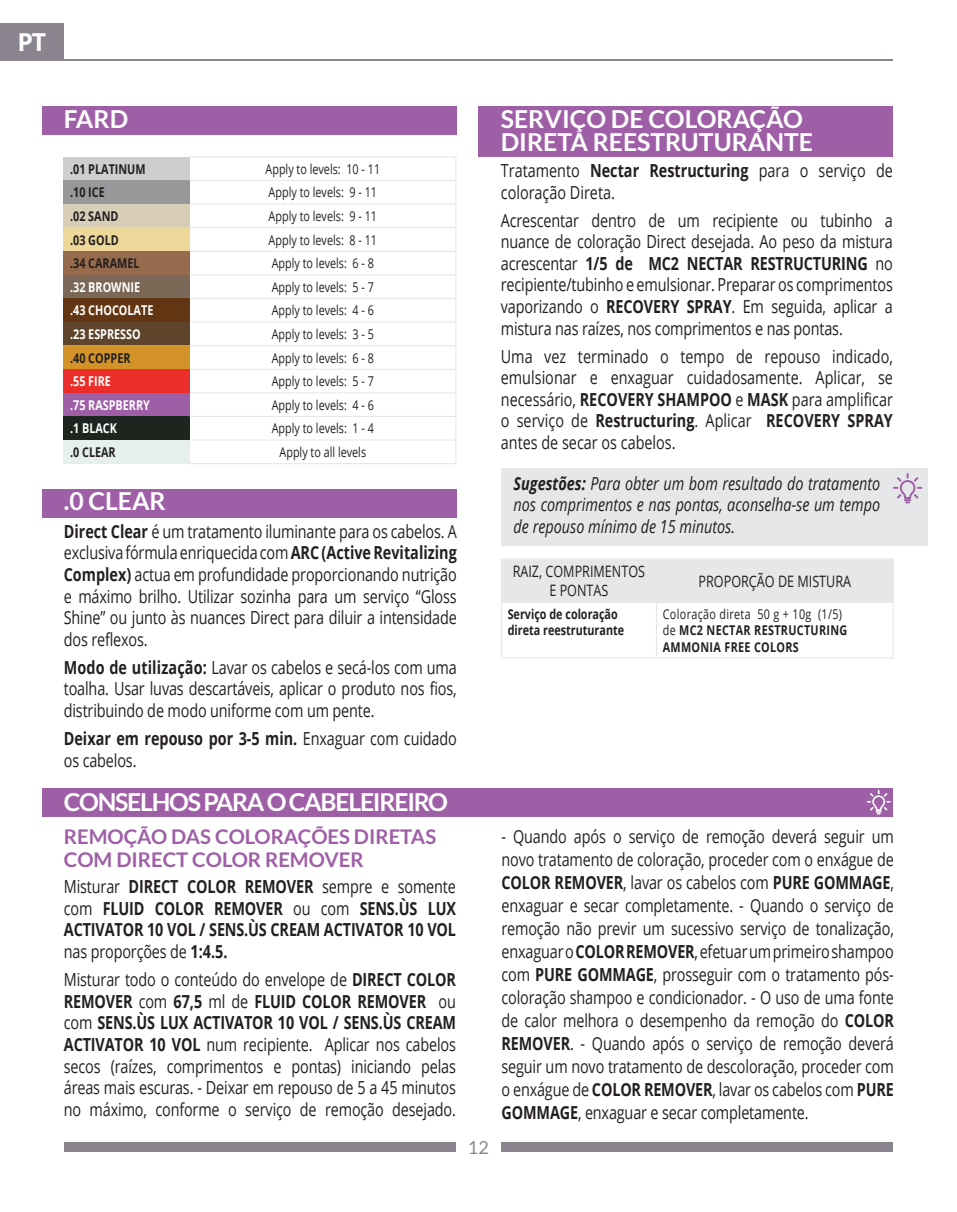
<style>
.page{position:relative;width:957px;height:1212px;background:#fff}
.page>*{position:absolute;margin:0;border:0;box-sizing:border-box;transform-origin:0 0}
.t1{font:700 24.75px/22.5px "Lato";color:#fff}
.t2{font:700 24.75px "Lato";letter-spacing:-.05em;color:#fff}
.t3{font:700 24.75px "Open Sans";color:#fff}
.t4{font:700 20.25px/22.5px "Lato";color:#9e5fa7}
.t5{font:18px/21.6px "Open Sans";letter-spacing:-.01em;color:#231f20;text-align:justify;scale:.8 1}
.t6{font:700 18px/21.6px "Open Sans";letter-spacing:-.01em;color:#231f20;text-align:justify;scale:.8 1}
.t7{font:italic 18px/21.6px "Open Sans";color:#231f20;text-align:justify;scale:.8 1}
.t8{font:18px "Lato";color:#8a848e}
.t9{font:15.75px/18.9px "Open Sans";color:#231f20;text-align:center;scale:.8 1}
.t10{font:13.5px "Open Sans";color:#231f20;scale:.8 1}
.t11{font:700 13.5px/16.2px "Open Sans";color:#231f20;scale:.8 1}
.t12{font:700 13.5px/16.2px "Open Sans";letter-spacing:.03em;color:#231f20;scale:.8 1}
.t13{font:700 13.5px "Open Sans";color:#fff;scale:.8 1}
.s1{font-weight:700}
.s2{font-weight:400}
</style>
<div class="page">
<div style="left:64px;top:1142px;width:391px;height:9px;background:#8a848e"></div>
<hr style="left:64px;top:59px;width:829px;height:2px;background:#8a848e">
<div style="left:501px;top:1142px;width:391px;height:9px;background:#8a848e"></div>
<div style="left:0;top:23px;width:64px;height:38px;background:#8a848e"></div>
<div style="left:501px;top:468px;width:426px;height:78px;background:#e6e7e9"></div>
<svg style="left:893px;top:473px;width:29px;height:30px"></svg>
<div style="left:42px;top:106px;width:415px;height:29px;background:#9e5fa7"></div>
<div style="left:42px;top:489px;width:415px;height:29px;background:#9e5fa7"></div>
<div style="left:42px;top:788px;width:851px;height:28px;background:#9e5fa7"></div>
<div style="left:478px;top:106px;width:415px;height:50px;background:#9e5fa7"></div>
<div style="left:64px;top:157px;width:126px;height:23px;background:#cececd"></div>
<div style="left:64px;top:180px;width:126px;height:24px;background:#96989a"></div>
<div style="left:64px;top:204px;width:126px;height:24px;background:#d8ceb8"></div>
<div style="left:64px;top:228px;width:126px;height:23px;background:#edd799"></div>
<div style="left:64px;top:251px;width:126px;height:24px;background:#966a4c"></div>
<div style="left:64px;top:275px;width:126px;height:23px;background:#7a6755"></div>
<div style="left:64px;top:298px;width:126px;height:24px;background:#633613"></div>
<div style="left:64px;top:322px;width:126px;height:24px;background:#5d442a"></div>
<div style="left:64px;top:346px;width:126px;height:23px;background:#d39328"></div>
<div style="left:64px;top:369px;width:126px;height:24px;background:#eb2e2a"></div>
<div style="left:64px;top:393px;width:126px;height:23px;background:#9e5fa7"></div>
<div style="left:64px;top:416px;width:126px;height:24px;background:#1e251e"></div>
<div style="left:64px;top:440px;width:126px;height:24px;background:#e5f0eb"></div>
<hr style="left:190px;top:156px;width:266px;height:1px;background:#e6e7e9">
<hr style="left:190px;top:180px;width:266px;height:1px;background:#e6e7e9">
<hr style="left:190px;top:203px;width:266px;height:2px;background:#e6e7e9">
<hr style="left:190px;top:227px;width:266px;height:1px;background:#e6e7e9">
<hr style="left:190px;top:251px;width:266px;height:1px;background:#e6e7e9">
<hr style="left:190px;top:274px;width:266px;height:1px;background:#e6e7e9">
<hr style="left:190px;top:298px;width:266px;height:1px;background:#e6e7e9">
<hr style="left:190px;top:321px;width:266px;height:2px;background:#e6e7e9">
<hr style="left:190px;top:345px;width:266px;height:1px;background:#e6e7e9">
<hr style="left:190px;top:369px;width:266px;height:1px;background:#e6e7e9">
<hr style="left:190px;top:392px;width:266px;height:1px;background:#e6e7e9">
<hr style="left:190px;top:416px;width:266px;height:1px;background:#e6e7e9">
<hr style="left:190px;top:439px;width:266px;height:2px;background:#e6e7e9">
<svg style="left:455px;top:157px;width:1px;height:306px"></svg>
<hr style="left:190px;top:463px;width:266px;height:1px;background:#e6e7e9">
<div style="left:502px;top:559px;width:390px;height:43px;background:#e6e7e9"></div>
<hr style="left:501px;top:558px;width:155px;height:1px;background:#e6e7e9">
<hr style="left:501px;top:559px;width:1px;height:43px;background:#e6e7e9">
<hr style="left:656px;top:558px;width:238px;height:1px;background:#e6e7e9">
<hr style="left:656px;top:559px;width:1px;height:43px;background:#e6e7e9">
<hr style="left:892px;top:559px;width:2px;height:43px;background:#e6e7e9">
<hr style="left:501px;top:602px;width:155px;height:1px;background:#e6e7e9">
<hr style="left:501px;top:603px;width:1px;height:54px;background:#e6e7e9">
<hr style="left:656px;top:602px;width:238px;height:1px;background:#e6e7e9">
<hr style="left:656px;top:603px;width:1px;height:54px;background:#e6e7e9">
<hr style="left:892px;top:603px;width:2px;height:54px;background:#e6e7e9">
<hr style="left:501px;top:657px;width:155px;height:1px;background:#e6e7e9">
<hr style="left:656px;top:657px;width:238px;height:1px;background:#e6e7e9">
<svg style="left:866px;top:790px;width:24px;height:24px"></svg>
<h1 class="t3" style="left:18px;top:25px;width:30px">PT</h1>
<h1 class="t1" style="left:64px;top:108px;width:66px">FARD</h1>
<p class="t11" style="left:70px;top:160px;width:96px">.01 PLATINUM</p>
<p class="t10" style="left:265px;top:160px;width:145px">Apply to levels: 10 - 11</p>
<p class="t11" style="left:70px;top:184px;width:45px">.10 ICE</p>
<p class="t10" style="left:269px;top:183px;width:137px">Apply to levels: 9 - 11</p>
<p class="t11" style="left:70px;top:208px;width:62px">.02 SAND</p>
<p class="t10" style="left:269px;top:207px;width:137px">Apply to levels: 9 - 11</p>
<p class="t11" style="left:70px;top:231px;width:62px">.03 GOLD</p>
<p class="t10" style="left:269px;top:230px;width:137px">Apply to levels: 8 - 11</p>
<p class="t11" style="left:70px;top:255px;width:88px">.34 CARAMEL</p>
<p class="t10" style="left:272px;top:254px;width:129px">Apply to levels: 6 - 8</p>
<p class="t13" style="left:70px;top:277px;width:89px">.32 BROWNIE</p>
<p class="t10" style="left:272px;top:278px;width:129px">Apply to levels: 5 - 7</p>
<p class="t13" style="left:70px;top:301px;width:106px">.43 CHOCOLATE</p>
<p class="t10" style="left:272px;top:301px;width:129px">Apply to levels: 4 - 6</p>
<p class="t13" style="left:70px;top:325px;width:90px">.23 ESPRESSO</p>
<p class="t10" style="left:272px;top:325px;width:129px">Apply to levels: 3 - 5</p>
<p class="t11" style="left:70px;top:349px;width:77px">.40 COPPER</p>
<p class="t10" style="left:272px;top:348px;width:129px">Apply to levels: 6 - 8</p>
<p class="t13" style="left:70px;top:372px;width:53px">.55 FIRE</p>
<p class="t10" style="left:272px;top:372px;width:129px">Apply to levels: 5 - 7</p>
<p class="t13" style="left:70px;top:395px;width:101px">.75 RASPBERRY</p>
<p class="t10" style="left:272px;top:396px;width:129px">Apply to levels: 4 - 6</p>
<p class="t13" style="left:70px;top:419px;width:60px">.1 BLACK</p>
<p class="t10" style="left:272px;top:419px;width:129px">Apply to levels: 1 - 4</p>
<p class="t11" style="left:70px;top:444px;width:59px">.0 CLEAR</p>
<p class="t10" style="left:279px;top:443px;width:110px">Apply to all levels</p>
<h1 class="t1" style="left:64px;top:489px;width:104px">.0 CLEAR</h1>
<p class="t5" style="left:64px;top:520px;width:493px"><span class="s1">Direct Clear</span> é um tratamento iluminante para os cabelos. A exclusiva fórmula enriquecida com <span class="s1">ARC (Active Revitalizing Complex)</span> actua em profundidade proporcionando nutrição e máximo brilho. Utilizar sozinha para um serviço “Gloss Shine” ou junto às nuances Direct para diluir a intensidade dos reflexos.</p>
<p class="t5" style="left:64px;top:656px;width:493px"><span class="s1">Modo de utilização:</span> Lavar os cabelos e secá-los com uma toalha. Usar luvas descartáveis, aplicar o produto nos fios, distribuindo de modo uniforme com um pente.</p>
<p class="t5" style="left:64px;top:727px;width:493px"><span class="s1">Deixar em repouso por 3-5 min.</span> Enxaguar com cuidado os cabelos.</p>
<h1 class="t2" style="left:64px;top:787px;width:386px">CONSELHOS PARA O CABELEIREIRO</h1>
<p class="t4" style="left:64px;top:825px;width:374px">REMOÇÃO DAS COLORAÇÕES DIRETAS<br>COM DIRECT COLOR REMOVER</p>
<p class="t6" style="left:64px;top:875px;width:492px"><span class="s2">Misturar</span> DIRECT COLOR REMOVER <span class="s2">sempre e somente com</span> FLUID COLOR REMOVER <span class="s2">ou com</span> SENS.ÙS LUX ACTIVATOR 10 VOL / SENS.ÙS CREAM ACTIVATOR 10 VOL <span class="s2">nas proporções de</span> 1:4.5.</p>
<p class="t5" style="left:64px;top:968px;width:492px">Misturar todo o conteúdo do envelope de <span class="s1">DIRECT COLOR REMOVER</span> com <span class="s1">67,5</span> ml de <span class="s1">FLUID COLOR REMOVER</span> ou com <span class="s1">SENS.ÙS LUX ACTIVATOR 10 VOL / SENS.ÙS CREAM ACTIVATOR 10 VOL</span> num recipiente. Aplicar nos cabelos secos (raízes, comprimentos e pontas) iniciando pelas áreas mais escuras. - Deixar em repouso de 5 a 45 minutos no máximo, conforme o serviço de remoção desejado.</p>
<h1 class="t1" style="left:501px;top:108px;width:314px">SERVIÇO DE COLORAÇÃO<br>DIRETA REESTRUTURANTE</h1>
<p class="t5" style="left:501px;top:159px;width:491px">Tratamento <span class="s1">Nectar Restructuring</span> para o serviço de coloração Direta.</p>
<p class="t5" style="left:501px;top:209px;width:492px">Acrescentar dentro de um recipiente ou tubinho a nuance de coloração Direct desejada. Ao peso da mistura acrescentar <span class="s1">1/5 de MC2 NECTAR RESTRUCTURING</span> no recipiente/tubinho e emulsionar. Preparar os comprimentos vaporizando o <span class="s1">RECOVERY SPRAY</span>. Em seguida, aplicar a mistura nas raízes, nos comprimentos e nas pontas.</p>
<p class="t5" style="left:501px;top:345px;width:492px">Uma vez terminado o tempo de repouso indicado, emulsionar e enxaguar cuidadosamente. Aplicar, se necessário, <span class="s1">RECOVERY SHAMPOO</span> e <span class="s1">MASK</span> para amplificar o serviço de <span class="s1">Restructuring</span>. Aplicar <span class="s1">RECOVERY SPRAY </span>antes de secar os cabelos.</p>
<p class="t7" style="left:513px;top:472px;width:460px"><span class="s1">Sugestões:</span> Para obter um bom resultado do tratamento nos comprimentos e nas pontas, aconselha-se um tempo de repouso mínimo de 15 minutos.</p>
<p class="t9" style="left:513px;top:562px;width:167px">RAIZ, COMPRIMENTOS<br>E PONTAS</p>
<p class="t9" style="left:698px;top:571px;width:192px">PROPORÇÃO DE MISTURA</p>
<p class="t11" style="left:508px;top:606px;width:147px">Serviço de coloração direta reestruturante</p>
<p class="t12" style="left:663px;top:606px;width:232px"><span class="s2">Coloração direta 50 g + 10g (1/5) de</span> MC2 NECTAR RESTRUCTURING<br>AMMONIA FREE COLORS</p>
<p class="t8" style="left:468px;top:1137px;width:23px">12</p>
<p class="t5" style="left:501px;top:825px;width:492px;line-height:22.9px">- Quando após o serviço de remoção deverá seguir um novo tratamento de coloração, proceder com o enxágue de <span class="s1">COLOR REMOVER</span>, lavar os cabelos com <span class="s1">PURE GOMMAGE</span>, enxaguar e secar completamente. - Quando o serviço de remoção não previr um sucessivo serviço de tonalização, enxaguar o <span class="s1">COLOR REMOVER</span>, efetuar um primeiro shampoo com <span class="s1">PURE GOMMAGE</span>, prosseguir com o tratamento pós&shy;coloração shampoo e condicionador. - O uso de uma fonte de calor melhora o desempenho da remoção do <span class="s1">COLOR REMOVER</span>. - Quando após o serviço de remoção deverá seguir um novo tratamento de descoloração, proceder com o enxágue de <span class="s1">COLOR REMOVER</span>, lavar os cabelos com <span class="s1">PURE GOMMAGE</span>, enxaguar e secar completamente.</p>
</div>
